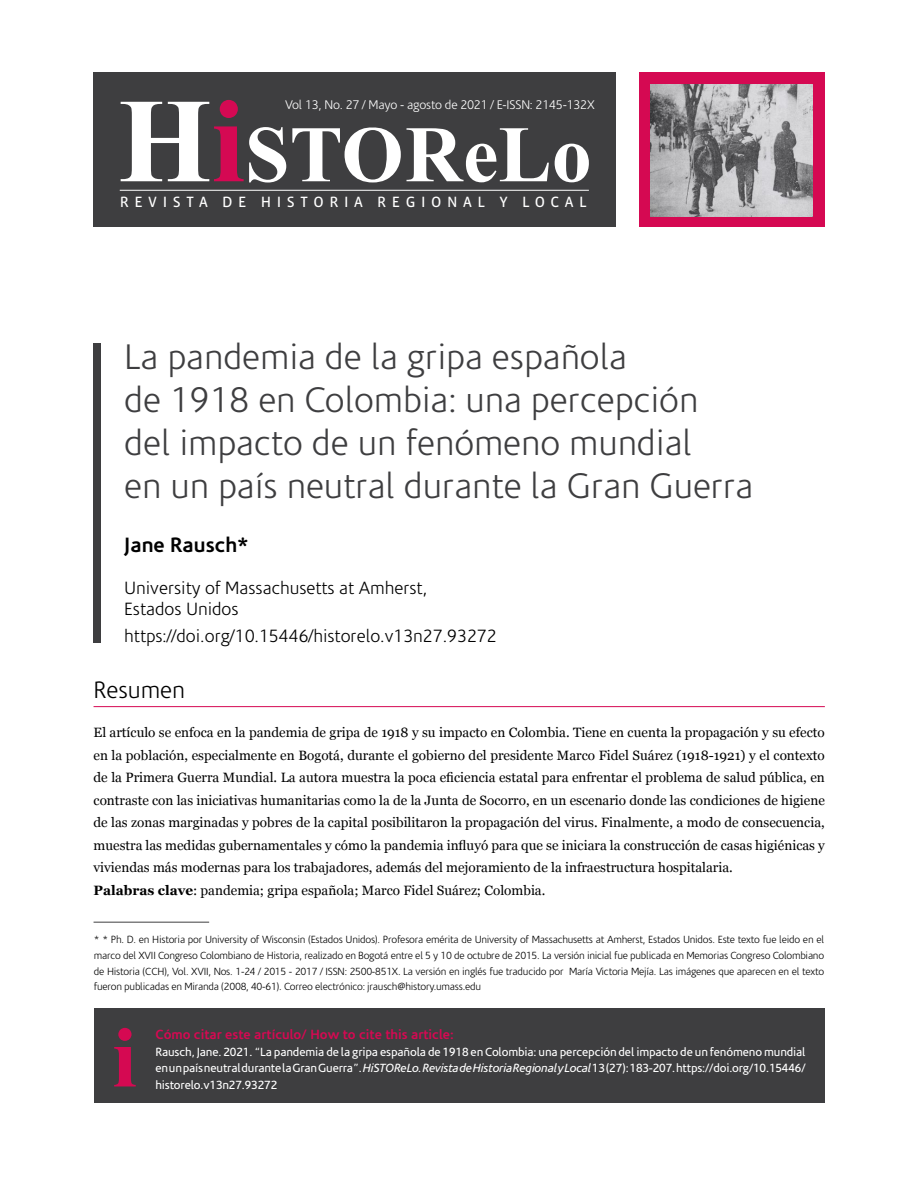
<style>
.page{position:relative;width:918px;height:1188px;background:#fff}
.page>*{position:absolute;margin:0;border:0;box-sizing:border-box;transform-origin:0 0}
.t1{font:300 36px/43.2px "Corisande";color:#3e3e40}
.t2{font:300 24px "Corisande";color:#000}
.t3{font:700 21px "Corisande";color:#000}
.t4{font:300 18px/21px "Corisande";color:#000}
.t5{font:15.3px "Vista Sans OT";letter-spacing:.365em;color:#fff}
.t6{font:13.5px/22.5px "Georgia";color:#000}
.t7{font:700 13.5px "Corisande";color:#d50952}
.t8{font:300 12.6px "Corisande";letter-spacing:-.015em;color:#fff}
.t9{font:12px/16.5px "Corisande";letter-spacing:-.01em;color:#fff;text-align:justify}
.t10{font:300 10.5px/15.8px "Corisande";letter-spacing:-.02em;color:#000;text-align:justify}
.s1{font-weight:700}
.s2{font-style:italic}
</style>
<div class="page">
<div style="left:94px;top:73px;width:522px;height:154px;background:#3e3e40"></div>
<div style="left:639px;top:72px;width:185px;height:155px;background:#d50952"></div>
<svg style="left:121px;top:100px;width:468px;height:83px"></svg>
<hr style="left:120px;top:190px;width:469px;height:1px;background:#fff">
<img style="left:651px;top:85px;width:161px;height:131px">
<div style="left:94px;top:1008px;width:730px;height:95px;background:#3e3e40"></div>
<div style="left:94px;top:343px;width:7px;height:300px;background:#3e3e40"></div>
<svg style="left:114px;top:1028px;width:22px;height:58px"></svg>
<hr style="left:94px;top:922px;width:115px;height:1px;background:#3e3e40">
<hr style="left:94px;top:706px;width:731px;height:1px;background:#d50952">
<p class="t8" style="left:285px;top:98px;width:311px">Vol 13, No. 27 / Mayo - agosto de 2021 / E-ISSN: 2145-132X</p>
<p class="t5" style="left:120px;top:194px;width:469px">REVISTA DE HISTORIA REGIONAL Y LOCAL</p>
<h1 class="t1" style="left:124px;top:336px;width:631px">La pandemia de la gripa española<br>de 1918 en Colombia: una percepción del impacto de un fenómeno mundial<br>en un país neutral durante la Gran Guerra</h1>
<h3 class="t3" style="left:124px;top:533px;width:126px">Jane Rausch*</h3>
<h3 class="t4" style="left:124px;top:578px;width:304px">University of Massachusetts at Amherst,<br>Estados Unidos</h3>
<h3 class="t4" style="left:124px;top:626px;width:374px">https://doi.org/10.15446/historelo.v13n27.93272</h3>
<h2 class="t2" style="left:94px;top:677px;width:93px">Resumen</h2>
<p class="t6" style="left:94px;top:721px;width:733px">El artículo se enfoca en la pandemia de gripa de 1918 y su impacto en Colombia. Tiene en cuenta la propagación y su efecto en la población, especialmente en Bogotá, durante el gobierno del presidente Marco Fidel Suárez (1918-1921) y el contexto de la Primera Guerra Mundial. La autora muestra la poca eficiencia estatal para enfrentar el problema de salud pública, en contraste con las iniciativas humanitarias como la de la Junta de Socorro, en un escenario donde las condiciones de higiene de las zonas marginadas y pobres de la capital posibilitaron la propagación del virus. Finalmente, a modo de consecuencia, muestra las medidas gubernamentales y cómo la pandemia influyó para que se iniciara la construcción de casas higiénicas y viviendas más modernas para los trabajadores, además del mejoramiento de la infraestructura hospitalaria.<br><span class="s1">Palabras clave</span>: pandemia; gripa española; Marco Fidel Suárez; Colombia.</p>
<p class="t10" style="left:94px;top:932px;width:732px">* * Ph. D. en Historia por University of Wisconsin (Estados Unidos). Profesora emérita de University of Massachusetts at Amherst, Estados Unidos. Este texto fue leido en el marco del XVII Congreso Colombiano de Historia, realizado en Bogotá entre el 5 y 10 de octubre de 2015. La versión inicial fue publicada en Memorias Congreso Colombiano de Historia (CCH), Vol. XVII, Nos. 1-24 / 2015 - 2017 / ISSN: 2500-851X. La versión en inglés fue traducido por María Victoria Mejía. Las imágenes que aparecen en el texto fueron publicadas en Miranda (2008, 40-61). Correo electrónico: jrausch@history.umass.edu</p>
<p class="t7" style="left:155px;top:1027px;width:300px">Cómo citar este artículo/ How to cite this article:</p>
<p class="t9" style="left:155px;top:1044px;width:652px">Rausch, Jane. 2021. “La pandemia de la gripa española de 1918 en Colombia: una percepción del impacto de un fenómeno mundial en un país neutral durante la Gran Guerra”. <span class="s2">HiSTOReLo. Revista de Historia Regional y Local</span> 13 (27): 183-207. https://doi.org/10.15446/ historelo.v13n27.93272</p>
</div>
